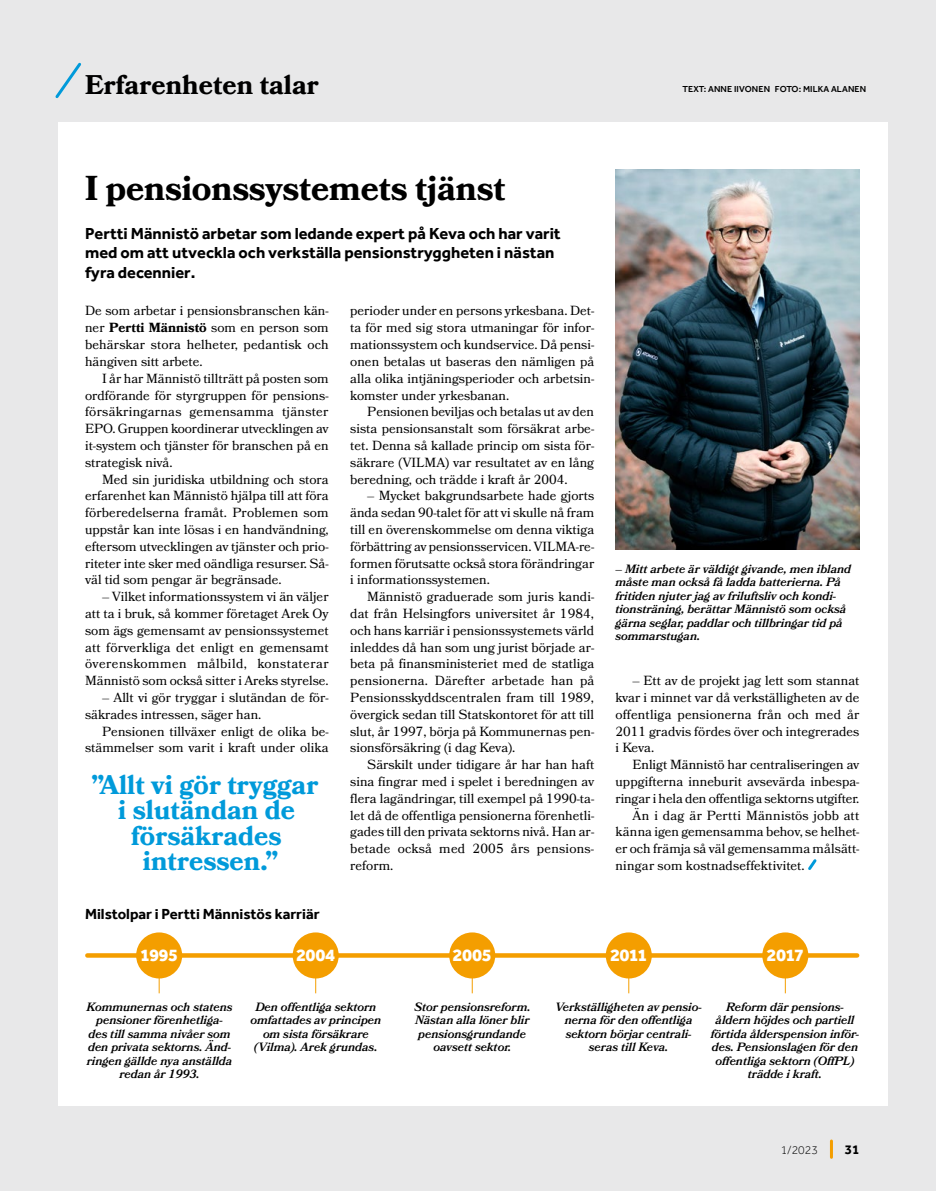
<style>
.page{position:relative;width:936px;height:1191px;background:#fff}
.page>*{position:absolute;margin:0;border:0;box-sizing:border-box;transform-origin:0 0}
._01_Otsikko_kainalo{font:700 34.5px "Bookmania";letter-spacing:-.005em;color:#000}
._08_Nosto_sin{font:700 27px/25.5px "Bookmania";color:#009ada;text-align:center}
._88_Vinjetti{font:700 27px "Bookmania";color:#000}
.t1{font:800 18px "Effra";letter-spacing:-.035em;color:#fff}
._02_Ingressi{font:700 16.5px/19.5px "Effra";color:#000}
.t2{font:700 15px "Effra";color:#000}
.t3{font:700 13.5px "Effra";color:#000}
._04_Teksti_sisennys{font:13.2px/16.8px "Bookmania";color:#000;text-align:justify}
._04_Teksti{font:13.2px/16.8px "Bookmania";letter-spacing:.015em;color:#000;text-align:justify}
._09_Kuvateksti{font:italic 600 12px/13.5px "Bookmania";color:#000;text-align:center}
.t4{font:300 12px "Effra";color:#000}
._03_tekijät{font:500 9px "Effra";letter-spacing:.01em;color:#000}
.s1{font-weight:700}
</style>
<div class="page">
<div style="left:0;top:0;width:935px;height:1191px;background:#e8e8e9"></div>
<div style="left:58px;top:122px;width:829px;height:984px;background:#fff"></div>
<img style="left:615px;top:169px;width:244px;height:381px">
<svg style="left:808px;top:859px;width:9px;height:11px"></svg>
<svg style="left:87px;top:953px;width:770px;height:4px;background:#f4a20d"></svg>
<hr style="left:315px;top:958px;width:1px;height:35px;background:#f49e00">
<div style="left:293px;top:932px;width:46px;height:46px;background:#f49e00;border-radius:50%"></div>
<hr style="left:159px;top:958px;width:1px;height:35px;background:#f49e00">
<div style="left:136px;top:932px;width:46px;height:46px;background:#f49e00;border-radius:50%"></div>
<hr style="left:472px;top:958px;width:1px;height:35px;background:#f49e00">
<div style="left:449px;top:932px;width:46px;height:46px;background:#f49e00;border-radius:50%"></div>
<hr style="left:628px;top:958px;width:1px;height:35px;background:#f49e00">
<div style="left:605px;top:932px;width:46px;height:46px;background:#f49e00;border-radius:50%"></div>
<hr style="left:784px;top:958px;width:1px;height:35px;background:#f49e00">
<div style="left:762px;top:932px;width:46px;height:46px;background:#f49e00;border-radius:50%"></div>
<hr style="left:829px;top:1141px;width:3px;height:16px;background:#f49e00">
<svg style="left:55px;top:62px;width:26px;height:37px"></svg>
<p class="_88_Vinjetti" style="left:85px;top:68px;width:235px">Erfarenheten talar</p>
<p class="_03_tekijät" style="left:682px;top:84px;width:185px">TEXT: ANNE IIVONEN FOTO: MILKA ALANEN</p>
<h1 class="_01_Otsikko_kainalo" style="left:85px;top:168px;width:422px">I pensionssystemets tjänst</h1>
<p class="_02_Ingressi" style="left:85px;top:223px;width:477px">Pertti Männistö arbetar som ledande expert på Keva och har varit med om att utveckla och verkställa pensionstryggheten i nästan fyra decennier.</p>
<p class="_04_Teksti" style="left:85px;top:302px;width:245px">De som arbetar i pensionsbranschen kän&shy;ner <span class="s1">Pertti Männistö</span> som en person som behärskar stora helheter, pedantisk och hängiven sitt arbete.</p>
<p class="_04_Teksti_sisennys" style="left:85px;top:370px;width:245px;text-indent:17px">I år har Männistö tillträtt på posten som ordförande för styrgruppen för pensions&shy;försäkringarnas gemensamma tjänster EPO. Gruppen koordinerar utvecklingen av it-system och tjänster för branschen på en strategisk nivå.</p>
<p class="_04_Teksti_sisennys" style="left:85px;top:470px;width:245px;text-indent:17px">Med sin juridiska utbildning och stora erfarenhet kan Männistö hjälpa till att föra förberedelserna framåt. Problemen som uppstår kan inte lösas i en handvändning, eftersom utvecklingen av tjänster och prio&shy;riteter inte sker med oändliga resurser. Så&shy;väl tid som pengar är begränsade.</p>
<p class="_04_Teksti_sisennys" style="left:85px;top:588px;width:245px;text-indent:17px">– Vilket informationssystem vi än väljer att ta i bruk, så kommer företaget Arek Oy som ägs gemensamt av pensionssystemet att förverkliga det enligt en gemensamt överenskommen målbild, konstaterar Männistö som också sitter i Areks styrelse.</p>
<p class="_04_Teksti_sisennys" style="left:85px;top:689px;width:245px;text-indent:17px">– Allt vi gör tryggar i slutändan de för&shy;säkrades intressen, säger han.</p>
<p class="_04_Teksti_sisennys" style="left:85px;top:722px;width:245px;text-align:right">Pensionen tillväxer enligt de olika be&shy;stämmelser som varit i kraft under olika</p>
<p class="_08_Nosto_sin" style="left:91px;top:771px;width:229px">”Allt vi gör tryggar i slutändan de försäkrades intressen.”</p>
<p class="_04_Teksti_sisennys" style="left:350px;top:302px;width:245px">perioder under en persons yrkesbana. Det&shy;ta för med sig stora utmaningar för infor&shy;mationssystem och kundservice. Då pensi&shy;onen betalas ut baseras den nämligen på alla olika intjäningsperioder och arbetsin&shy;komster under yrkesbanan.</p>
<p class="_04_Teksti_sisennys" style="left:350px;top:403px;width:245px;text-indent:17px">Pensionen beviljas och betalas ut av den sista pensionsanstalt som försäkrat arbe&shy;tet. Denna så kallade princip om sista för&shy;säkrare (VILMA) var resultatet av en lång beredning, och trädde i kraft år 2004.</p>
<p class="_04_Teksti_sisennys" style="left:350px;top:487px;width:245px;text-indent:17px">– Mycket bakgrundsarbete hade gjorts ända sedan 90-talet för att vi skulle nå fram till en överenskommelse om denna viktiga förbättring av pensionsservicen. VILMA-re&shy;formen förutsatte också stora förändringar i informationssystemen.</p>
<p class="_04_Teksti_sisennys" style="left:350px;top:588px;width:245px;text-indent:17px">Männistö graduerade som juris kandi&shy;dat från Helsingfors universitet år 1984, och hans karriär i pensionssystemets värld inleddes då han som ung jurist började ar&shy;beta på finansministeriet med de statliga pensionerna. Därefter arbetade han på Pensionsskyddscentralen fram till 1989, övergick sedan till Statskontoret för att till slut, år 1997, börja på Kommunernas pen&shy;sionsförsäkring (i dag Keva).</p>
<p class="_04_Teksti_sisennys" style="left:350px;top:756px;width:245px;text-indent:17px">Särskilt under tidigare år har han haft sina fingrar med i spelet i beredningen av flera lagändringar, till exempel på 1990-ta&shy;let då de offentliga pensionerna förenhetli&shy;gades till den privata sektorns nivå. Han ar&shy;betade också med 2005 års pensions&shy;reform.</p>
<p class="_09_Kuvateksti" style="left:615px;top:561px;width:237px;text-align:left">– Mitt arbete är väldigt givande, men ibland måste man också få ladda batterierna. På fritiden njuter jag av friluftsliv och kondi&shy;tionsträning, berättar Männistö som också gärna seglar, paddlar och tillbringar tid på sommarstugan.</p>
<p class="_04_Teksti_sisennys" style="left:615px;top:672px;width:245px;text-indent:17px">– Ett av de projekt jag lett som stannat kvar i minnet var då verkställigheten av de offentliga pensionerna från och med år 2011 gradvis fördes över och integrerades i Keva.</p>
<p class="_04_Teksti_sisennys" style="left:615px;top:756px;width:245px;text-indent:17px">Enligt Männistö har centraliseringen av uppgifterna inneburit avsevärda inbespa&shy;ringar i hela den offentliga sektorns utgifter.</p>
<p class="_04_Teksti_sisennys" style="left:615px;top:806px;width:245px;text-indent:17px">Än i dag är Pertti Männistös jobb att känna igen gemensamma behov, se helhet&shy;er och främja så väl gemensamma målsätt&shy;ningar som kostnadseffektivitet.</p>
<p class="t2" style="left:85px;top:905px;width:236px">Milstolpar i Pertti Männistös karriär</p>
<p class="t1" style="left:140px;top:944px;width:40px">1995</p>
<p class="t1" style="left:296px;top:944px;width:41px">2004</p>
<p class="t1" style="left:452px;top:944px;width:41px">2005</p>
<p class="t1" style="left:610px;top:944px;width:39px">2011</p>
<p class="t1" style="left:766px;top:944px;width:39px">2017</p>
<p class="_09_Kuvateksti" style="left:86px;top:999px;width:148px">Kommunernas och statens pensioner förenhetliga&shy;des till samma nivåer som den privata sektorns. Änd&shy;ringen gällde nya anställda redan år 1993.</p>
<p class="_09_Kuvateksti" style="left:250px;top:999px;width:132px">Den offentliga sektorn omfattades av principen om sista försäkrare (Vilma). Arek grundas.</p>
<p class="_09_Kuvateksti" style="left:414px;top:999px;width:118px">Stor pensionsreform.<br>Nästan alla löner blir pensionsgrundande oavsett sektor.</p>
<p class="_09_Kuvateksti" style="left:555px;top:999px;width:147px">Verkställigheten av pensio&shy;nerna för den offentliga sektorn börjar centrali&shy;seras till Keva.</p>
<p class="_09_Kuvateksti" style="left:710px;top:999px;width:150px">Reform där pensions&shy;åldern höjdes och partiell förtida ålderspension inför&shy;des. Pensionslagen för den offentliga sektorn (OffPL) trädde i kraft.</p>
<p class="t4" style="left:780px;top:1143px;width:39px">1/2023</p>
<p class="t3" style="left:844px;top:1141px;width:16px">31</p>
</div>
